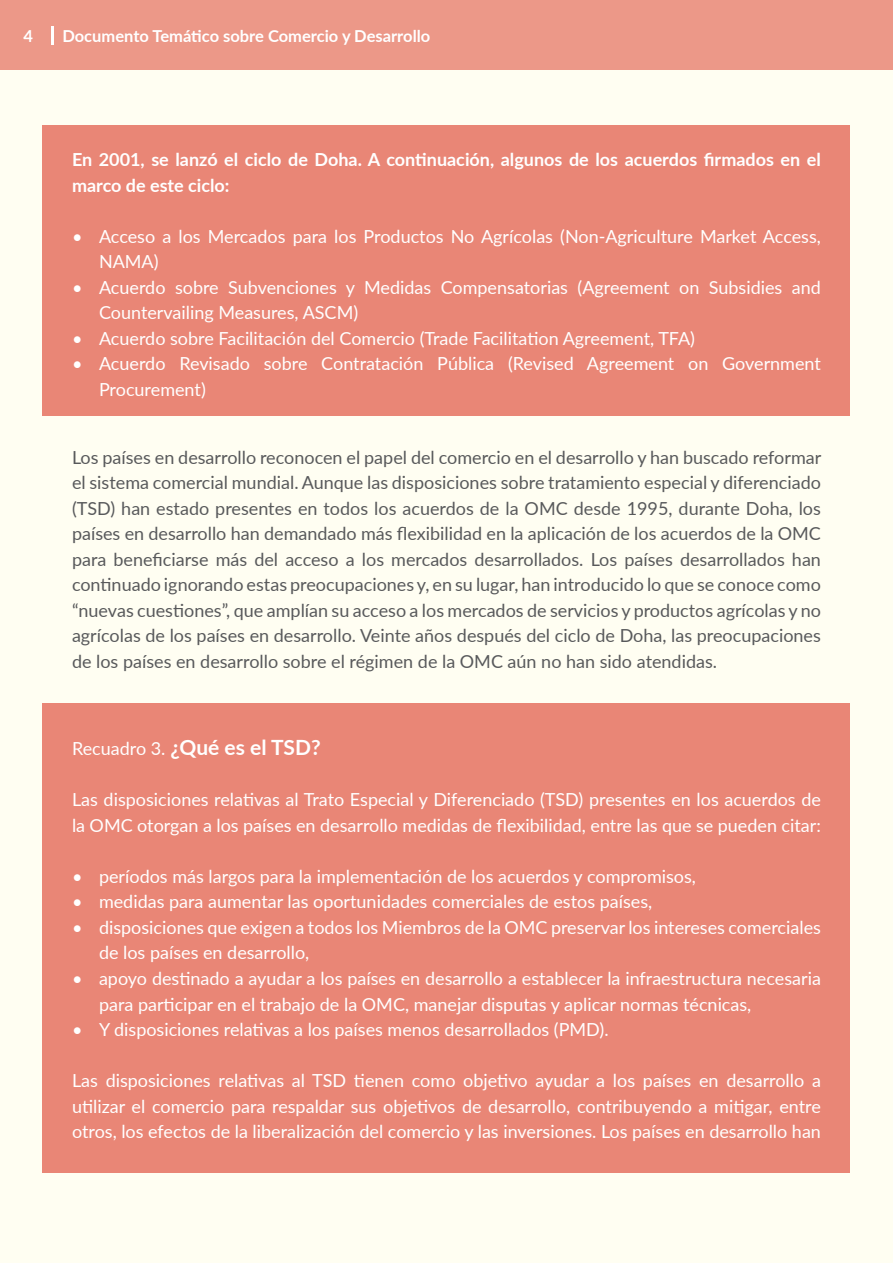
<style>
.page{position:relative;width:893px;height:1263px;background:#fffef2}
.page>*{position:absolute;margin:0;border:0;box-sizing:border-box;transform-origin:0 0}
.t1{font:700 21px "Lato";color:#fff}
.t2{font:18px/25.5px "Lato";color:#fff}
.t3{font:18px/25.5px "Lato";color:#58595b;text-align:justify}
.t4{font:700 18px/25.5px "Lato";color:#fff}
.t5{font:700 16.5px "Lato";color:#fff}
.s1{font-weight:400;font-size:18px}
</style>
<div class="page">
<div style="left:0;top:0;width:893px;height:70px;background:#ec9888"></div>
<hr style="left:51px;top:26px;width:3px;height:18px;background:#fff">
<div style="left:43px;top:125px;width:807px;height:291px;background:#e98676"></div>
<div style="left:43px;top:703px;width:807px;height:470px;background:#e98676"></div>
<p class="t5" style="left:24px;top:23px;width:11px">4</p>
<p class="t5" style="left:62px;top:23px;width:369px">Documento Temático sobre Comercio y Desarrollo</p>
<p class="t4" style="left:72px;top:146px;width:750px">En 2001, se lanzó el ciclo de Doha. A continuación, algunos de los acuerdos firmados en el marco de este ciclo:</p>
<p class="t2" style="left:99px;top:223px;width:723px;text-indent:-27px">• Acceso a los Mercados para los Productos No Agrícolas (Non-Agriculture Market Access,<br>NAMA)</p>
<p class="t2" style="left:99px;top:274px;width:723px;text-indent:-27px">• Acuerdo sobre Subvenciones y Medidas Compensatorias (Agreement on Subsidies and<br>Countervailing Measures, ASCM)</p>
<p class="t2" style="left:72px;top:325px;width:625px">• Acuerdo sobre Facilitación del Comercio (Trade Facilitation Agreement, TFA)</p>
<p class="t2" style="left:99px;top:350px;width:723px;text-indent:-27px">• Acuerdo Revisado sobre Contratación Pública (Revised Agreement on Government<br>Procurement)</p>
<p class="t3" style="left:72px;top:443px;width:751px">Los países en desarrollo reconocen el papel del comercio en el desarrollo y han buscado reformar el sistema comercial mundial. Aunque las disposiciones sobre tratamiento especial y diferenciado (TSD) han estado presentes en todos los acuerdos de la OMC desde 1995, durante Doha, los países en desarrollo han demandado más flexibilidad en la aplicación de los acuerdos de la OMC para beneficiarse más del acceso a los mercados desarrollados. Los países desarrollados han continuado ignorando estas preocupaciones y, en su lugar, han introducido lo que se conoce como “nuevas cuestiones”, que amplían su acceso a los mercados de servicios y productos agrícolas y no agrícolas de los países en desarrollo. Veinte años después del ciclo de Doha, las preocupaciones de los países en desarrollo sobre el régimen de la OMC aún no han sido atendidas.</p>
<p class="t1" style="left:72px;top:732px;width:250px"><span class="s1">Recuadro 3.</span> ¿Qué es el TSD?</p>
<p class="t2" style="left:72px;top:786px;width:750px">Las disposiciones relativas al Trato Especial y Diferenciado (TSD) presentes en los acuerdos de la OMC otorgan a los países en desarrollo medidas de flexibilidad, entre las que se pueden citar:</p>
<p class="t2" style="left:72px;top:863px;width:625px">• períodos más largos para la implementación de los acuerdos y compromisos,</p>
<p class="t2" style="left:72px;top:888px;width:582px">• medidas para aumentar las oportunidades comerciales de estos países,</p>
<p class="t2" style="left:99px;top:914px;width:723px;text-indent:-27px">• disposiciones que exigen a todos los Miembros de la OMC preservar los intereses comerciales de los países en desarrollo,</p>
<p class="t2" style="left:99px;top:965px;width:723px;text-indent:-27px">• apoyo destinado a ayudar a los países en desarrollo a establecer la infraestructura necesaria para participar en el trabajo de la OMC, manejar disputas y aplicar normas técnicas,</p>
<p class="t2" style="left:72px;top:1016px;width:538px">• Y disposiciones relativas a los países menos desarrollados (PMD).</p>
<p class="t2" style="left:72px;top:1067px;width:750px;text-align:justify">Las disposiciones relativas al TSD tienen como objetivo ayudar a los países en desarrollo a utilizar el comercio para respaldar sus objetivos de desarrollo, contribuyendo a mitigar, entre otros, los efectos de la liberalización del comercio y las inversiones. Los países en desarrollo han</p>
</div>
